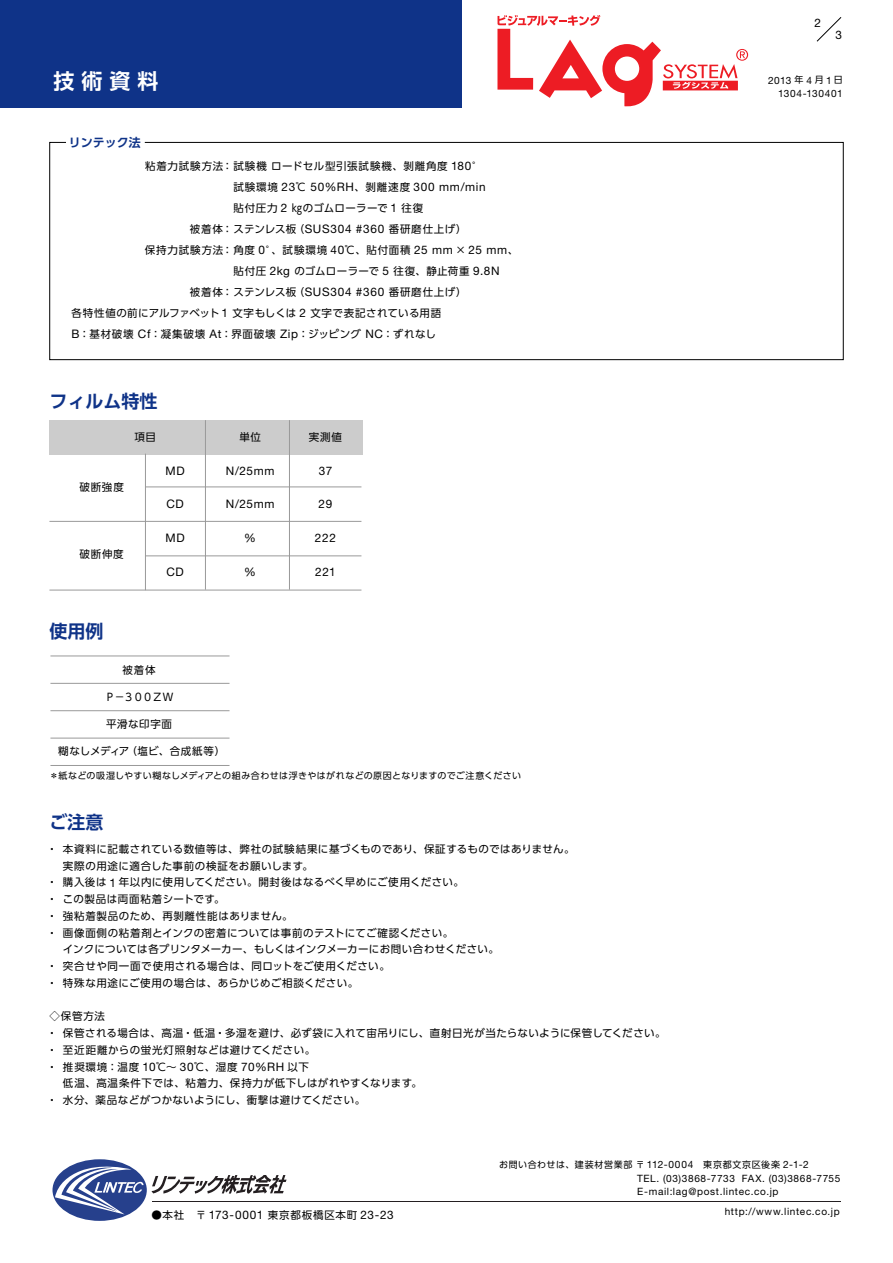
<style>
.page{position:relative;width:893px;height:1263px;background:#fff}
.page>*{position:absolute;margin:0;border:0;box-sizing:border-box;transform-origin:0 0}
.t1{font:700 21px "UD Shin Go Pro De";color:#fff}
.t2{font:700 18px "UD Shin Go Pro De";color:#0f3388}
.t3{font:700 12px "UD Shin Go Pro De";color:#0f3388}
.t4{font:11.7px "Helvetica Neue LT Std";letter-spacing:.055em;color:#000}
.t5{font:10.5px "UD Shin Go Pro";letter-spacing:.045em;color:#000}
.t6{font:10.5px "UD Shin Go Pro";letter-spacing:.08em;color:#000}
.t7{font:10.5px "UD Shin Go Pro";letter-spacing:.015em;color:#000}
.t8{font:10.5px "UD Shin Go Pro";letter-spacing:.065em;color:#000}
.t9{font:10.5px "UD Shin Go Pro";letter-spacing:.07em;color:#000}
.t10{font:10.5px "UD Shin Go Pro";letter-spacing:.075em;color:#000}
.t11{font:10.5px "UD Shin Go Pro";letter-spacing:.005em;color:#000}
.t12{font:10.05px/13.5px "Helvetica Neue LT Std";letter-spacing:.065em;color:#000;text-align:right}
.t13{font:9px "UD Shin Go Pro";letter-spacing:.045em;color:#000}
.t14{font:9px "UD Shin Go Pro";letter-spacing:.075em;color:#000}
.s1{font-family:"UD Shin Go Pro";font-size:9px}
.s2{font-family:"Helvetica Neue LT Std";font-size:11.7px}
.s3{font-family:"UD Shin Go Pro";font-size:10.5px}
.s4{font-family:"Helvetica Neue LT Std";font-size:10.05px}
</style>
<div class="page">
<div style="left:0;top:0;width:461px;height:107px;background:#0f3388"></div>
<svg style="left:497px;top:15px;width:251px;height:92px"></svg>
<svg style="left:816px;top:17px;width:26px;height:25px"></svg>
<svg style="left:151px;top:1175px;width:136px;height:19px"></svg>
<div style="left:52px;top:1159px;width:95px;height:62px;background:#26408c;border-radius:50%"></div>
<svg style="left:55px;top:1163px;width:89px;height:51px"></svg>
<hr style="left:152px;top:1201px;width:688px;height:1px;background:#241f21">
<svg style="left:49px;top:142px;width:795px;height:218px"></svg>
<hr style="left:50px;top:683px;width:179px;height:1px;background:#999">
<hr style="left:50px;top:656px;width:179px;height:1px;background:#999">
<hr style="left:50px;top:710px;width:179px;height:1px;background:#999">
<hr style="left:50px;top:738px;width:179px;height:1px;background:#999">
<hr style="left:50px;top:765px;width:179px;height:1px;background:#999">
<div style="left:49px;top:420px;width:314px;height:34px;background:#ccc"></div>
<hr style="left:145px;top:487px;width:216px;height:1px;background:#999">
<hr style="left:205px;top:420px;width:1px;height:170px;background:#999">
<hr style="left:145px;top:454px;width:1px;height:136px;background:#999">
<hr style="left:289px;top:420px;width:1px;height:170px;background:#999">
<hr style="left:49px;top:521px;width:312px;height:1px;background:#999">
<hr style="left:145px;top:556px;width:216px;height:1px;background:#999">
<hr style="left:49px;top:590px;width:312px;height:1px;background:#999">
<p class="t4" style="left:814px;top:16px;width:8px">2</p>
<p class="t4" style="left:835px;top:28px;width:8px">3</p>
<h1 class="t1" style="left:54px;top:64px;width:106px">技 術 資 料</h1>
<p class="t12" style="left:768px;top:73px;width:76px">2013<span class="s1">年</span>4<span class="s1">月</span>1<span class="s1">日<br></span>1304-130401</p>
<p class="t3" style="left:69px;top:133px;width:73px">リンテック法</p>
<p class="t9" style="left:145px;top:157px;width:339px">粘着力試験方法：試験機ロードセル型引張試験機、剝離角度 <span class="s2">180</span>°</p>
<p class="t4" style="left:233px;top:180px;width:254px"><span class="s3">試験環境</span> 23<span class="s3">℃</span> 50%RH<span class="s3">、剝離速度</span> 300 mm/min</p>
<p class="t5" style="left:233px;top:199px;width:191px">貼付圧力 <span class="s2">2</span> ㎏のゴムローラーで <span class="s2">1</span> 往復</p>
<p class="t5" style="left:190px;top:220px;width:278px">被着体：ステンレス板（<span class="s2">SUS304 #360</span> 番研磨仕上げ）</p>
<p class="t6" style="left:145px;top:241px;width:375px">保持力試験方法：角度 <span class="s2">0</span>°、試験環境 <span class="s2">40</span>℃、貼付面積 <span class="s2">25 mm</span> × <span class="s2">25 mm</span>、</p>
<p class="t5" style="left:233px;top:262px;width:268px">貼付圧 <span class="s2">2kg</span> のゴムローラーで <span class="s2">5</span> 往復、静止荷重 <span class="s2">9.8N</span></p>
<p class="t5" style="left:190px;top:283px;width:278px">被着体：ステンレス板（<span class="s2">SUS304 #360</span> 番研磨仕上げ）</p>
<p class="t5" style="left:71px;top:304px;width:371px">各特性値の前にアルファベット <span class="s2">1</span> 文字もしくは <span class="s2">2</span> 文字で表記されている用語</p>
<p class="t8" style="left:71px;top:325px;width:366px"><span class="s2">B</span>：基材破壊 <span class="s2">Cf</span>：凝集破壊 <span class="s2">At</span>：界面破壊 <span class="s2">Zip</span>：ジッピング <span class="s2">NC</span>：ずれなし</p>
<h2 class="t2" style="left:49px;top:386px;width:109px">フィルム特性</h2>
<p class="t5" style="left:79px;top:478px;width:46px">破断強度</p>
<p class="t5" style="left:80px;top:546px;width:46px">破断伸度</p>
<p class="t5" style="left:134px;top:428px;width:23px">項目</p>
<p class="t5" style="left:239px;top:428px;width:23px">単位</p>
<p class="t5" style="left:309px;top:428px;width:35px">実測値</p>
<p class="t4" style="left:166px;top:464px;width:21px">MD</p>
<p class="t4" style="left:226px;top:464px;width:50px">N/25mm</p>
<p class="t4" style="left:319px;top:464px;width:15px">37</p>
<p class="t4" style="left:166px;top:497px;width:19px">CD</p>
<p class="t4" style="left:226px;top:497px;width:50px">N/25mm</p>
<p class="t4" style="left:319px;top:497px;width:15px">29</p>
<p class="t4" style="left:166px;top:531px;width:21px">MD</p>
<p class="t4" style="left:244px;top:531px;width:13px">%</p>
<p class="t4" style="left:315px;top:531px;width:22px">222</p>
<p class="t4" style="left:166px;top:565px;width:19px">CD</p>
<p class="t4" style="left:244px;top:565px;width:13px">%</p>
<p class="t4" style="left:315px;top:565px;width:22px">221</p>
<h2 class="t2" style="left:49px;top:616px;width:55px">使用例</h2>
<p class="t5" style="left:122px;top:661px;width:35px">被着体</p>
<p class="t5" style="left:105px;top:688px;width:70px">Ｐ－３００ＺＷ</p>
<p class="t5" style="left:106px;top:715px;width:67px">平滑な印字面</p>
<p class="t11" style="left:58px;top:742px;width:168px">糊なしメディア（塩ビ、合成紙等）</p>
<p class="t13" style="left:50px;top:768px;width:473px">＊紙などの吸湿しやすい糊なしメディアとの組み合わせは浮きやはがれなどの原因となりますのでご注意ください</p>
<h2 class="t2" style="left:49px;top:808px;width:55px">ご注意</h2>
<p class="t5" style="left:47px;top:840px;width:529px">・本資料に記載されている数値等は、弊社の試験結果に基づくものであり、保証するものではありません。</p>
<p class="t5" style="left:63px;top:857px;width:251px">実際の用途に適合した事前の検証をお願いします。</p>
<p class="t5" style="left:47px;top:874px;width:419px">・購入後は <span class="s2">1</span> 年以内に使用してください。開封後はなるべく早めにご使用ください。</p>
<p class="t5" style="left:47px;top:890px;width:179px">・この製品は両面粘着シートです。</p>
<p class="t5" style="left:47px;top:907px;width:247px">・強粘着製品のため、再剝離性能はありません。</p>
<p class="t5" style="left:47px;top:924px;width:408px">・画像面側の粘着剤とインクの密着については事前のテストにてご確認ください。</p>
<p class="t7" style="left:63px;top:941px;width:438px">インクについては各プリンタメーカー、もしくはインクメーカーにお問い合わせください。</p>
<p class="t5" style="left:47px;top:957px;width:345px">・突合せや同一面で使用される場合は、同ロットをご使用ください。</p>
<p class="t5" style="left:47px;top:974px;width:313px">・特殊な用途にご使用の場合は、あらかじめご相談ください。</p>
<p class="t5" style="left:49px;top:1008px;width:57px">◇保管方法</p>
<p class="t5" style="left:47px;top:1024px;width:620px">・保管される場合は、高温・低温・多湿を避け、必ず袋に入れて宙吊りにし、直射日光が当たらないように保管してください。</p>
<p class="t5" style="left:47px;top:1041px;width:270px">・至近距離からの蛍光灯照射などは避けてください。</p>
<p class="t6" style="left:47px;top:1058px;width:264px">・推奨環境：温度 <span class="s2">10</span>℃～ <span class="s2">30</span>℃、湿度 <span class="s2">70%RH</span> 以下</p>
<p class="t5" style="left:63px;top:1075px;width:360px">低温、高温条件下では、粘着力、保持力が低下しはがれやすくなります。</p>
<p class="t5" style="left:47px;top:1091px;width:320px">・水分、薬品などがつかないようにし、衝撃は避けてください。</p>
<p class="t10" style="left:151px;top:1206px;width:244px">●本社　〒 <span class="s2">173-0001</span> 東京都板橋区本町 <span class="s2">23-23</span></p>
<p class="t14" style="left:499px;top:1157px;width:311px">お問い合わせは、建装材営業部〒 <span class="s4">112-0004</span>　東京都文京区後楽 <span class="s4">2-1-2</span></p>
<p class="t12" style="left:637px;top:1171px;width:205px;text-align:left">TEL. (03)3868-7733 FAX. (03)3868-7755<br>E-mail:lag@post.lintec.co.jp</p>
<p class="t12" style="left:725px;top:1205px;width:117px">http://www.lintec.co.jp</p>
</div>
